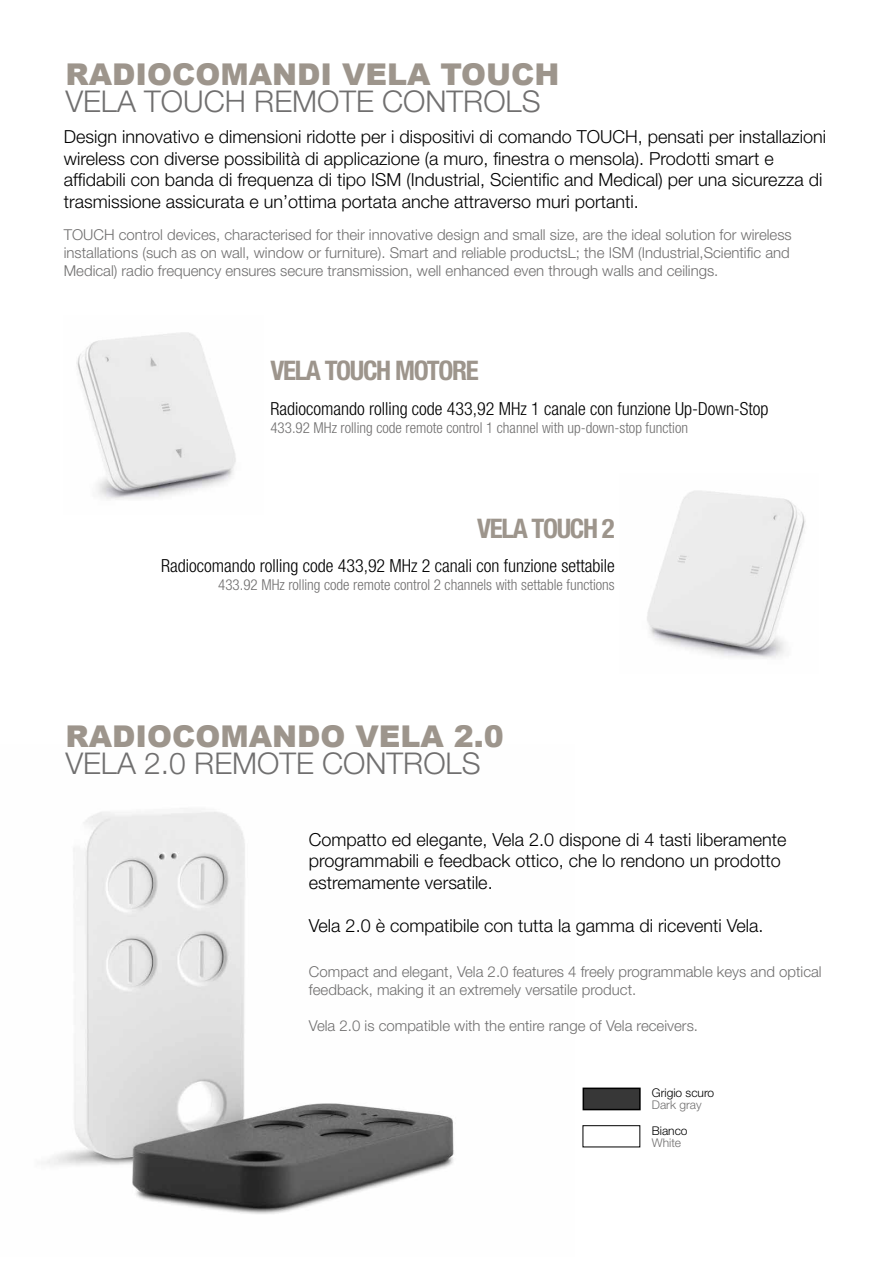
<style>
.page{position:relative;width:893px;height:1263px;background:#fff}
.page>*{position:absolute;margin:0;border:0;box-sizing:border-box;transform-origin:0 0}
.t1{font:300 30px "Helvetica Neue LT Pro";color:#706f6f}
.t2{font:900 30px "Arial";color:#9d958c}
.t3{font:700 condensed 27px "Helvetica Neue LT Pro";letter-spacing:-.05em;color:#9d958c}
.t4{font:300 18px/21.6px "Helvetica Neue LT Pro";color:#000}
.t5{font:300 condensed 18px "Helvetica Neue LT Pro";color:#000}
.t6{font:300 15px/18px "Helvetica Neue LT Pro";color:#706f6f}
.t7{font:300 condensed 15px "Helvetica Neue LT Pro";color:#706f6f}
.t8{font:300 12px "Helvetica Neue LT Pro";color:#000}
.t9{font:300 12px "Helvetica Neue LT Pro";color:#706f6f}
</style>
<div class="page">
<img style="left:46px;top:808px;width:408px;height:406px">
<div style="left:583px;top:1088px;width:57px;height:21px;background:#373737"></div>
<div style="left:583px;top:1087px;width:58px;height:23px;border:2px solid #000"></div>
<div style="left:583px;top:1125px;width:57px;height:22px;border:1px solid #000"></div>
<img style="left:46px;top:808px;width:81px;height:111px">
<img style="left:76px;top:332px;width:160px;height:168px">
<img style="left:647px;top:490px;width:159px;height:168px">
<h1 class="t2" style="left:65px;top:53px;width:495px">RADIOCOMANDI VELA TOUCH</h1>
<h1 class="t1" style="left:65px;top:83px;width:477px">VELA TOUCH REMOTE CONTROLS</h1>
<p class="t4" style="left:64px;top:126px;width:764px">Design innovativo e dimensioni ridotte per i dispositivi di comando TOUCH, pensati per installazioni wireless con diverse possibilità di applicazione (a muro, finestra o mensola). Prodotti smart e affidabili con banda di frequenza di tipo ISM (Industrial, Scientific and Medical) per una sicurezza di trasmissione assicurata e un’ottima portata anche attraverso muri portanti.</p>
<p class="t6" style="left:64px;top:225px;width:729px">TOUCH control devices, characterised for their innovative design and small size, are the ideal solution for wireless installations (such as on wall, window or furniture). Smart and reliable productsL; the ISM (Industrial,Scientific and<br>Medical) radio frequency ensures secure transmission, well enhanced even through walls and ceilings.</p>
<h2 class="t3" style="left:270px;top:354px;width:210px">VELA TOUCH MOTORE</h2>
<p class="t5" style="left:270px;top:399px;width:500px">Radiocomando rolling code 433,92 MHz 1 canale con funzione Up-Down-Stop</p>
<p class="t7" style="left:270px;top:419px;width:419px">433.92 MHz rolling code remote control 1 channel with up-down-stop function</p>
<h2 class="t3" style="left:477px;top:512px;width:139px">VELA TOUCH 2</h2>
<p class="t5" style="left:161px;top:555px;width:455px">Radiocomando rolling code 433,92 MHz 2 canali con funzione settabile</p>
<p class="t7" style="left:218px;top:576px;width:398px">433.92 MHz rolling code remote control 2 channels with settable functions</p>
<h1 class="t2" style="left:65px;top:714px;width:440px">RADIOCOMANDO VELA 2.0</h1>
<h1 class="t1" style="left:65px;top:745px;width:417px">VELA 2.0 REMOTE CONTROLS</h1>
<p class="t4" style="left:309px;top:828px;width:479px">Compatto ed elegante, Vela 2.0 dispone di 4 tasti liberamente programmabili e feedback ottico, che lo rendono un prodotto estremamente versatile.</p>
<p class="t4" style="left:309px;top:914px;width:456px">Vela 2.0 è compatibile con tutta la gamma di riceventi Vela.</p>
<p class="t6" style="left:309px;top:962px;width:514px">Compact and elegant, Vela 2.0 features 4 freely programmable keys and optical feedback, making it an extremely versatile product.</p>
<p class="t6" style="left:309px;top:1016px;width:391px">Vela 2.0 is compatible with the entire range of Vela receivers.</p>
<p class="t8" style="left:652px;top:1086px;width:64px">Grigio scuro</p>
<p class="t9" style="left:652px;top:1098px;width:51px">Dark gray</p>
<p class="t8" style="left:652px;top:1123px;width:37px">Bianco</p>
<p class="t9" style="left:652px;top:1135px;width:31px">White</p>
</div>
